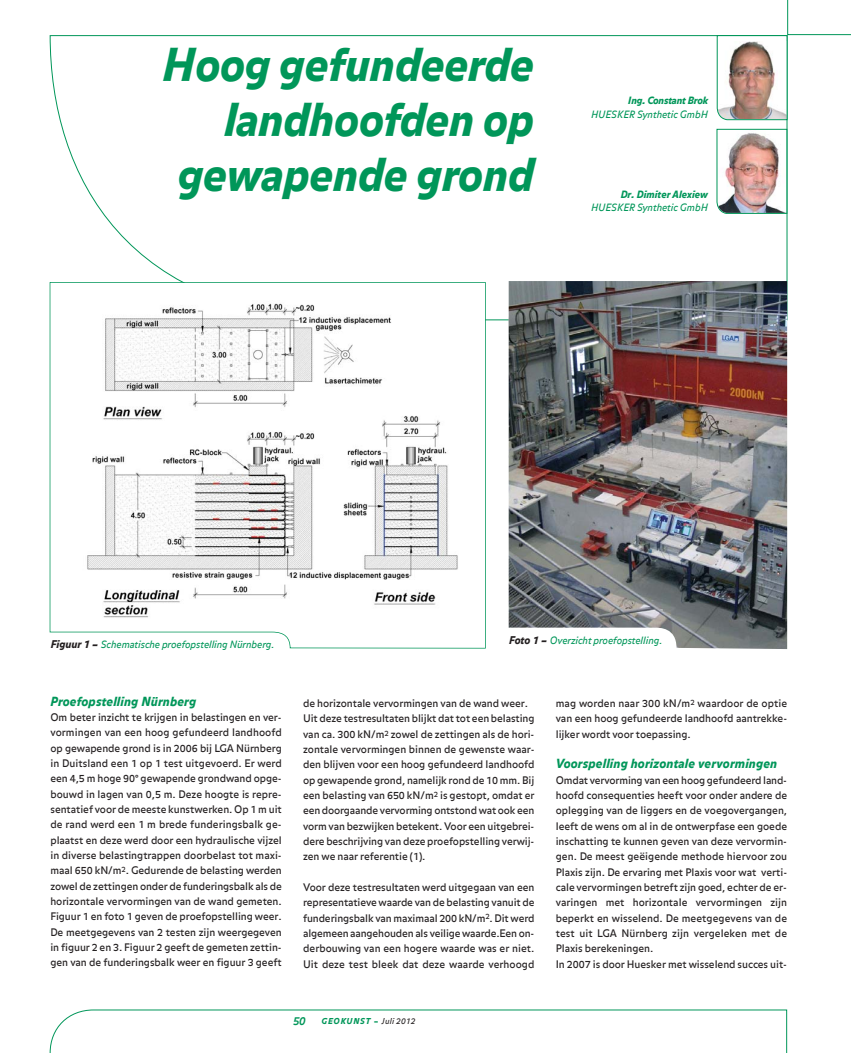
<style>
.page{position:relative;width:851px;height:1053px;background:#fff}
.page>*{position:absolute;margin:0;border:0;box-sizing:border-box;transform-origin:0 0}
.t1{font:italic 900 45px/55px "Balance";color:#009659;text-align:right}
.t2{font:italic 900 12.5px "Balance";letter-spacing:.02em;color:#009659}
.t3{font:italic 700 11.25px "Balance";color:#009659}
.t4{font:10.25px/15.4px "Balance";letter-spacing:-.005em;color:#231f20;text-align:justify}
.t5{font:italic 10px "Balance";letter-spacing:-.01em;color:#009659}
.t6{font:italic 900 10px "Balance";color:#009659}
.t7{font:italic 900 8.12px "Balance";letter-spacing:.1em;color:#009659}
.s1{font-weight:900;font-size:10.62px;color:#231f20}
.s2{font-style:normal}
.s3{font-weight:400;color:#231f20}
</style>
<div class="page">
<svg style="left:50px;top:1009px;width:737px;height:43px"></svg>
<svg style="left:50px;top:0;width:800px;height:320px"></svg>
<img style="left:716px;top:35px;width:71px;height:85px">
<img style="left:716px;top:129px;width:71px;height:85px">
<svg style="left:50px;top:282px;width:435px;height:366px"></svg>
<img style="left:508px;top:281px;width:279px;height:368px">
<h1 class="t1" style="left:162px;top:41px;width:373px">Hoog gefundeerde landhoofden op gewapende grond</h1>
<p class="t6" style="left:628px;top:97px;width:81px">Ing. Constant Brok</p>
<p class="t5" style="left:591px;top:111px;width:118px">HUESKER Synthetic GmbH</p>
<p class="t6" style="left:620px;top:190px;width:89px">Dr. Dimiter Alexiew</p>
<p class="t5" style="left:591px;top:204px;width:118px">HUESKER Synthetic GmbH</p>
<p class="t5" style="left:51px;top:640px;width:225px"><span class="s1">Figuur 1 –</span> Schematische proefopstelling Nürnberg.</p>
<p class="t5" style="left:509px;top:636px;width:155px"><span class="s1">Foto 1 –</span> Overzicht proefopstelling.</p>
<p class="t2" style="left:50px;top:696px;width:147px">Proefopstelling Nürnberg</p>
<p class="t4" style="left:50px;top:710px;width:233px">Om beter inzicht te krijgen in belastingen en ver&shy;vormingen van een hoog gefundeerd landhoofd op gewapende grond is in 2006 bij LGA Nürnberg in Duitsland een 1 op 1 test uitgevoerd. Er werd een 4,5 m hoge 90° gewapende grondwand opge&shy;bouwd in lagen van 0,5 m. Deze hoogte is repre&shy;sentatief voor de meeste kunstwerken. Op 1 m uit de rand werd een 1 m brede funderingsbalk ge&shy;plaatst en deze werd door een hydraulische vijzel in diverse belastingtrappen doorbelast tot maxi&shy;maal 650 kN/m<sup>2</sup>. Gedurende de belasting werden zowel de zettingen onder de funderingsbalk als de horizontale vervormingen van de wand gemeten.<br>Figuur 1 en foto 1 geven de proefopstelling weer.<br>De meetgegevens van 2 testen zijn weergegeven in figuur 2 en 3. Figuur 2 geeft de gemeten zettin&shy;gen van de funderingsbalk weer en figuur 3 geeft</p>
<p class="t4" style="left:303px;top:696px;width:233px;text-align:left">de horizontale vervormingen van de wand weer.<br>Uit deze testresultaten blijkt dat tot een belasting van ca. 300 kN/m<sup>2</sup> zowel de zettingen als de hori&shy;zontale vervormingen binnen de gewenste waar&shy;den blijven voor een hoog gefundeerd landhoofd op gewapende grond, namelijk rond de 10 mm. Bij een belasting van 650 kN/m<sup>2</sup> is gestopt, omdat er een doorgaande vervorming ontstond wat ook een vorm van bezwijken betekent. Voor een uitgebrei&shy;dere beschrijving van deze proefopstelling verwij&shy;zen we naar referentie (1).</p>
<p class="t4" style="left:303px;top:880px;width:233px">Voor deze testresultaten werd uitgegaan van een representatieve waarde van de belasting vanuit de funderingsbalk van maximaal 200 kN/m<sup>2</sup>. Dit werd algemeen aangehouden als veilige waarde.Een on&shy;derbouwing van een hogere waarde was er niet.<br>Uit deze test bleek dat deze waarde verhoogd</p>
<p class="t3" style="left:293px;top:1015px;width:14px">50</p>
<p class="t7" style="left:321px;top:1017px;width:96px">GEOKUNST <span class="s2">–</span> <span class="s3">Juli 2012</span></p>
<p class="t4" style="left:555px;top:696px;width:233px">mag worden naar 300 kN/m<sup>2</sup> waardoor de optie van een hoog gefundeerde landhoofd aantrekke&shy;lijker wordt voor toepassing.</p>
<p class="t2" style="left:555px;top:759px;width:223px">Voorspelling horizontale vervormingen</p>
<p class="t4" style="left:555px;top:773px;width:233px;text-align:left">Omdat vervorming van een hoog gefundeerd land&shy;hoofd consequenties heeft voor onder andere de oplegging van de liggers en de voegovergangen, leeft de wens om al in de ontwerpfase een goede inschatting te kunnen geven van deze vervormin&shy;gen. De meest geëigende methode hiervoor zou Plaxis zijn. De ervaring met Plaxis voor wat verti&shy;cale vervormingen betreft zijn goed, echter de er&shy;varingen met horizontale vervormingen zijn beperkt en wisselend. De meetgegevens van de test uit LGA Nürnberg zijn vergeleken met de Plaxis berekeningen.<br>In 2007 is door Huesker met wisselend succes uit-</p>
</div>
